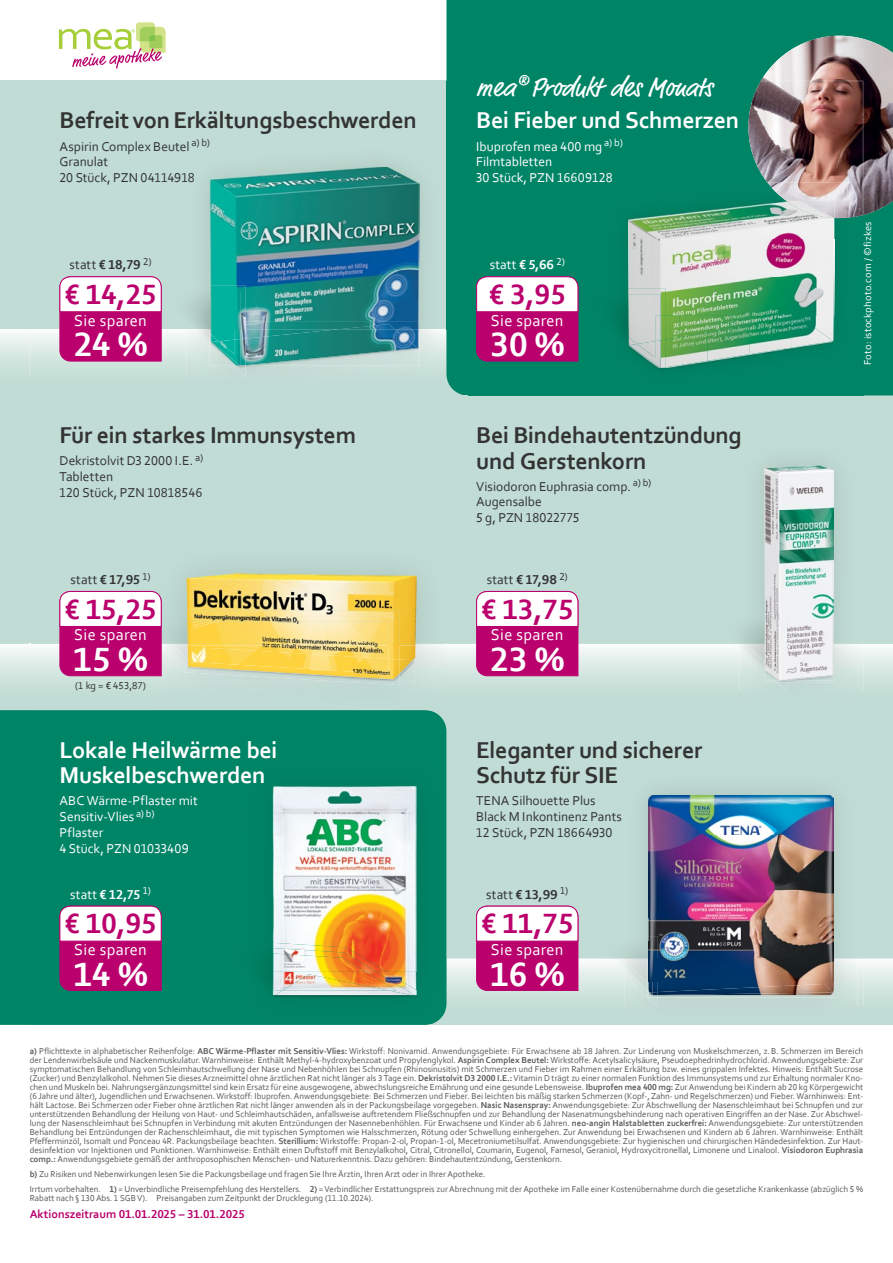
<style>
.page{position:relative;width:893px;height:1263px;background:#fff}
.page>*{position:absolute;margin:0;border:0;box-sizing:border-box;transform-origin:0 0}
.t1{font:700 35.25px "Corbel";color:#fff}
.t2{font:700 29.25px "Corbel";color:#ba006d}
.t3{font:27px "Market Pro";letter-spacing:-.015em;color:#fff}
.t4{font:700 24px/25.5px "Corbel";letter-spacing:-.01em;color:#333334}
.t5{font:700 24px/25.5px "Corbel";letter-spacing:-.01em;color:#fff}
.t6{font:16.5px "Corbel";letter-spacing:.02em;color:#fff}
.t7{font:13.5px/15.8px "Corbel";color:#333334}
.t8{font:13.5px/15.8px "Corbel";color:#fff}
.t9{font:700 13.5px "Corbel";letter-spacing:.005em;color:#333334}
.t10{font:700 13.5px "Corbel";color:#fff}
.t11{font:700 12px "Corbel";color:#ba006d}
.t12{font:10.5px "Corbel";letter-spacing:.015em;color:#fff}
.t13{font:10.5px "Corbel";color:#333334}
.t14{font:9px/9px "Corbel";color:#58595b;text-align:justify}
.s1{font-weight:400}
.s2{font-weight:700}
</style>
<div class="page">
<div style="left:0;top:81px;width:893px;height:248px;background:#c0dcd4"></div>
<div style="left:0;top:395px;width:893px;height:249px;background:#c0dcd4"></div>
<svg style="left:0;top:648px;width:155px;height:52px;background:#cfe2dd"></svg>
<div style="left:0;top:710px;width:30px;height:315px;background:#008466"></div>
<div style="left:446px;top:0;width:447px;height:395px;background:#008466"></div>
<svg style="left:59px;top:22px;width:107px;height:46px"></svg>
<svg style="left:748px;top:36px;width:145px;height:182px;background:#72807d"></svg>
<img style="left:208px;top:166px;width:213px;height:110px">
<svg style="left:0;top:276px;width:446px;height:119px;background:#97b0b9"></svg>
<svg style="left:446px;top:81px;width:417px;height:314px;background:#2d9478"></svg>
<hr style="left:533px;top:81px;width:182px;height:1px;background:#008466">
<img style="left:761px;top:81px;width:102px;height:134px">
<svg style="left:476px;top:276px;width:103px;height:86px;background:#d063a4"></svg>
<img style="left:413px;top:660px;width:1px;height:14px">
<img style="left:157px;top:644px;width:242px;height:41px">
<img style="left:186px;top:667px;width:213px;height:15px">
<img style="left:165px;top:644px;width:21px;height:21px">
<svg style="left:186px;top:645px;width:2px;height:22px"></svg>
<img style="left:394px;top:645px;width:22px;height:15px">
<img style="left:399px;top:659px;width:14px;height:15px">
<img style="left:188px;top:644px;width:201px;height:15px">
<img style="left:193px;top:648px;width:196px;height:11px">
<img style="left:188px;top:659px;width:211px;height:20px">
<svg style="left:389px;top:644px;width:27px;height:1px"></svg>
<svg style="left:30px;top:700px;width:125px;height:10px"></svg>
<svg style="left:30px;top:557px;width:402px;height:87px"></svg>
<svg style="left:30px;top:648px;width:1px;height:52px"></svg>
<svg style="left:59px;top:591px;width:103px;height:85px;background:#d465a6"></svg>
<svg style="left:468px;top:395px;width:395px;height:196px"></svg>
<img style="left:425px;top:591px;width:468px;height:434px">
<svg style="left:30px;top:710px;width:416px;height:315px;background:#369577"></svg>
<svg style="left:59px;top:905px;width:103px;height:86px"></svg>
<h3 class="t4" style="left:60px;top:107px;width:359px">Befreit von Erkältungsbeschwerden</h3>
<h3 class="t7" style="left:60px;top:138px;width:152px">Aspirin Complex Beutel <sup>a)</sup> <sup>b)<br></sup>Granulat<br>20 Stück, PZN 04114918</h3>
<h3 class="t9" style="left:70px;top:257px;width:83px"><span class="s1">statt</span> € 18,79 <sup>2)</sup></h3>
<h2 class="t2" style="left:64px;top:276px;width:94px">€ 14,25</h2>
<h3 class="t6" style="left:74px;top:310px;width:74px">Sie sparen</h3>
<h1 class="t1" style="left:74px;top:323px;width:75px">24 %</h1>
<h3 class="t4" style="left:60px;top:422px;width:298px">Für ein starkes Immunsystem</h3>
<h3 class="t7" style="left:60px;top:452px;width:145px">Dekristolvit D3 2000 I.E. <sup>a)<br></sup>Tabletten<br>120 Stück, PZN 10818546</h3>
<h3 class="t9" style="left:71px;top:571px;width:81px"><span class="s1">statt</span> € 17,95 <sup>1)</sup></h3>
<h2 class="t2" style="left:64px;top:591px;width:94px">€ 15,25</h2>
<h3 class="t6" style="left:74px;top:625px;width:74px">Sie sparen</h3>
<h1 class="t1" style="left:73px;top:637px;width:76px">15 %</h1>
<p class="t13" style="left:75px;top:679px;width:73px">(1 kg = € 453,87)</p>
<h3 class="t5" style="left:60px;top:736px;width:219px">Lokale Heilwärme bei<br>Muskelbeschwerden</h3>
<h3 class="t8" style="left:60px;top:793px;width:140px">ABC Wärme-Pflaster mit<br>Sensitiv-Vlies <sup>a)</sup> <sup>b)<br></sup>Pflaster<br>4 Stück, PZN 01033409</h3>
<h3 class="t10" style="left:70px;top:886px;width:82px"><span class="s1">statt</span> € 12,75 <sup>1)</sup></h3>
<h2 class="t2" style="left:64px;top:905px;width:94px">€ 10,95</h2>
<h3 class="t6" style="left:74px;top:939px;width:74px">Sie sparen</h3>
<h1 class="t1" style="left:74px;top:952px;width:76px">14 %</h1>
<h3 class="t3" style="left:476px;top:69px;width:238px">mea<sup>®</sup>Produkt des Monats</h3>
<h3 class="t5" style="left:476px;top:107px;width:264px">Bei Fieber und Schmerzen</h3>
<h3 class="t8" style="left:476px;top:138px;width:148px">Ibuprofen mea 400 mg <sup>a)</sup> <sup>b)<br></sup>Filmtabletten<br>30 Stück, PZN 16609128</h3>
<h3 class="t8" style="left:490px;top:257px;width:77px">statt <span class="s2">€ 5,66</span> <sup>2)</sup></h3>
<h2 class="t2" style="left:489px;top:276px;width:78px">€ 3,95</h2>
<h3 class="t6" style="left:491px;top:310px;width:74px">Sie sparen</h3>
<h1 class="t1" style="left:490px;top:323px;width:76px">30 %</h1>
<h3 class="t4" style="left:476px;top:422px;width:267px">Bei Bindehautentzündung und Gerstenkorn</h3>
<h3 class="t7" style="left:476px;top:478px;width:177px">Visiodoron Euphrasia comp. <sup>a)</sup> <sup>b)<br></sup>Augensalbe<br>5 g, PZN 18022775</h3>
<h3 class="t9" style="left:487px;top:571px;width:82px"><span class="s1">statt</span> € 17,98 <sup>2)</sup></h3>
<h2 class="t2" style="left:481px;top:591px;width:94px">€ 13,75</h2>
<h3 class="t6" style="left:491px;top:625px;width:74px">Sie sparen</h3>
<h1 class="t1" style="left:490px;top:637px;width:76px">23 %</h1>
<h3 class="t4" style="left:476px;top:736px;width:228px">Eleganter und sicherer<br>Schutz für SIE</h3>
<h3 class="t7" style="left:476px;top:793px;width:147px">TENA Silhouette Plus<br>Black M Inkontinenz Pants<br>12 Stück, PZN 18664930</h3>
<h3 class="t9" style="left:486px;top:886px;width:84px"><span class="s1">statt</span> € 13,99 <sup>1)</sup></h3>
<h2 class="t2" style="left:481px;top:905px;width:94px">€ 11,75</h2>
<h3 class="t6" style="left:491px;top:939px;width:74px">Sie sparen</h3>
<h1 class="t1" style="left:490px;top:952px;width:76px">16 %</h1>
<p class="t12" style="left:861px;top:365px;width:145px;rotate:-90deg">Foto: istockphoto.com / ©fizkes</p>
<p class="t14" style="left:30px;top:1046px;width:835px"><span class="s2">a)</span> Pflichttexte in alphabetischer Reihenfolge: <span class="s2">ABC Wärme-Pflaster mit Sensitiv-Vlies:</span> Wirkstoff: Nonivamid. Anwendungsgebiete: Für Erwachsene ab 18 Jahren. Zur Linderung von Muskelschmerzen, z. B. Schmerzen im Bereich der Lendenwirbelsäule und Nackenmuskulatur. Warnhinweise: Enthält Methyl-4-hydroxybenzoat und Propylenglykol. <span class="s2">Aspirin Complex Beutel:</span> Wirkstoffe: Acetylsalicylsäure, Pseudoephedrinhydrochlorid. Anwendungsgebiete: Zur symptomatischen Behandlung von Schleimhautschwellung der Nase und Nebenhöhlen bei Schnupfen (Rhinosinusitis) mit Schmerzen und Fieber im Rahmen einer Erkältung bzw. eines grippalen Infektes. Hinweis: Enthält Sucrose (Zucker) und Benzylalkohol. Nehmen Sie dieses Arzneimittel ohne ärztlichen Rat nicht länger als 3 Tage ein. <span class="s2">Dekristolvit D3 2000 I.E.:</span> Vitamin D trägt zu einer normalen Funktion des Immunsystems und zur Erhaltung normaler Kno&shy;chen und Muskeln bei. Nahrungsergänzungsmittel sind kein Ersatz für eine ausgewogene, abwechslungsreiche Ernährung und eine gesunde Lebensweise. <span class="s2">Ibuprofen mea 400 mg:</span> Zur Anwendung bei Kindern ab 20 kg Körpergewicht (6 Jahre und älter), Jugendlichen und Erwachsenen. Wirkstoff: Ibuprofen. Anwendungsgebiete: Bei Schmerzen und Fieber. Bei leichten bis mäßig starken Schmerzen (Kopf-, Zahn- und Regelschmerzen) und Fieber. Warnhinweis: Ent&shy;hält Lactose. Bei Schmerzen oder Fieber ohne ärztlichen Rat nicht länger anwenden als in der Packungsbeilage vorgegeben. <span class="s2">Nasic Nasenspray:</span> Anwendungsgebiete: Zur Abschwellung der Nasenschleimhaut bei Schnupfen und zur unterstützenden Behandlung der Heilung von Haut- und Schleimhautschäden, anfallsweise auftretendem Fließschnupfen und zur Behandlung der Nasenatmungsbehinderung nach operativen Eingriffen an der Nase. Zur Abschwel&shy;lung der Nasenschleimhaut bei Schnupfen in Verbindung mit akuten Entzündungen der Nasennebenhöhlen. Für Erwachsene und Kinder ab 6 Jahren. <span class="s2">neo-angin Halstabletten zuckerfrei:</span> Anwendungsgebiete: Zur unterstützenden Behandlung bei Entzündungen der Rachenschleimhaut, die mit typischen Symptomen wie Halsschmerzen, Rötung oder Schwellung einhergehen. Zur Anwendung bei Erwachsenen und Kindern ab 6 Jahren. Warnhinweise: Enthält Pfefferminzöl, Isomalt und Ponceau 4R. Packungsbeilage beachten. <span class="s2">Sterillium:</span> Wirkstoffe: Propan-2-ol, Propan-1-ol, Mecetroniumetilsulfat. Anwendungsgebiete: Zur hygienischen und chirurgischen Händedesinfektion. Zur Haut&shy;desinfektion vor Injektionen und Punktionen. Warnhinweise: Enthält einen Duftstoff mit Benzylalkohol, Citral, Citronellol, Coumarin, Eugenol, Farnesol, Geraniol, Hydroxycitronellal, Limonene und Linalool. <span class="s2">Visiodoron Euphrasia comp.:</span> Anwendungsgebiete gemäß der anthroposophischen Menschen- und Naturerkenntnis. Dazu gehören: Bindehautentzündung, Gerstenkorn.</p>
<p class="t14" style="left:30px;top:1166px;width:835px;line-height:15.5px"><span class="s2">b)</span> Zu Risiken und Nebenwirkungen lesen Sie die Packungsbeilage und fragen Sie Ihre Ärztin, Ihren Arzt oder in Ihrer Apotheke.<br>Irrtum vorbehalten. <span class="s2">1)</span> = Unverbindliche Preisempfehlung des Herstellers. <span class="s2">2)</span> = Verbindlicher Erstattungspreis zur Abrechnung mit der Apotheke im Falle einer Kostenübernahme durch die gesetzliche Krankenkasse (abzüglich 5 %</p>
<p class="t14" style="left:30px;top:1194px;width:345px">Rabatt nach § 130 Abs. 1 SGB V). Preisangaben zum Zeitpunkt der Drucklegung (11.10.2024).</p>
<h3 class="t11" style="left:30px;top:1206px;width:216px">Aktionszeitraum 01.01.2025 – 31.01.2025</h3>
</div>
